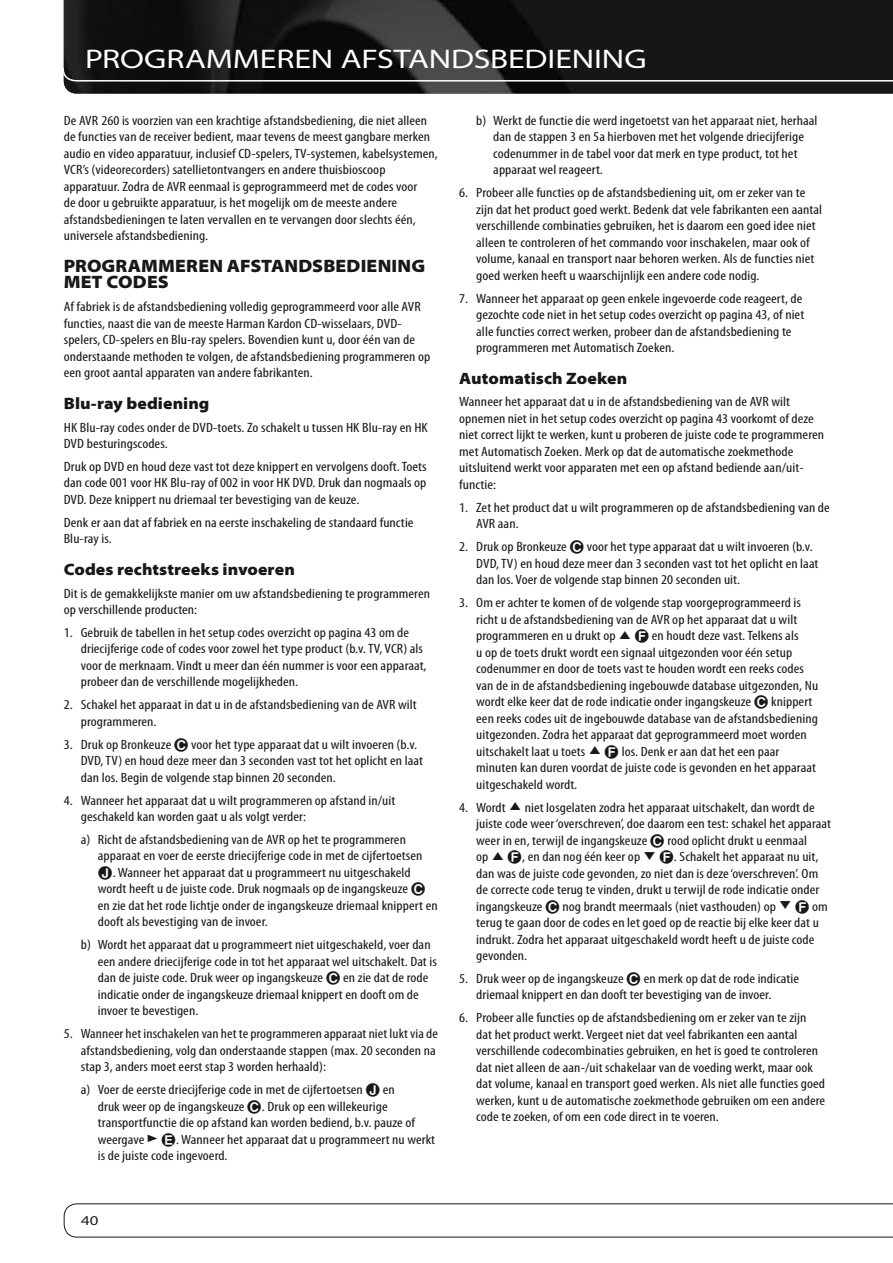
<style>
.page{position:relative;width:893px;height:1263px;background:#fff}
.page>*{position:absolute;margin:0;border:0;box-sizing:border-box;transform-origin:0 0}
.t1{font:semi-expanded 27px "Myriad Pro";color:#fff;scale:1.15 1}
.t2{font:900 semi-expanded 18px "Myriad Pro";letter-spacing:.01em;color:#1a1817}
.t3{font:900 semi-expanded 16.5px "Myriad Pro";letter-spacing:.005em;color:#1a1817}
.t4{font:condensed 13.5px/16.5px "Myriad Pro";letter-spacing:.005em;color:#1a1817;scale:1.15 1}
.t5{font:semi-expanded 13.5px "Myriad Pro";color:#1a1817;scale:1.15 1}
.s1{font-family:"Harman Single Dot Char";font-stretch:normal}
.s2{font-family:"Harman Player Controls";font-stretch:normal;font-size:10.5px}
</style>
<div class="page">
<svg style="left:63px;top:0;width:830px;height:94px;background:#1d1d1d"></svg>
<svg style="left:63px;top:1203px;width:830px;height:35px"></svg>
<h1 class="t1" style="left:85px;top:44px;width:239px">PROGRAMMEREN AFS</h1>
<h1 class="t1" style="left:394px;top:44px;width:221px">TANDSBEDI ENI NG</h1>
<p class="t4" style="left:64px;top:112px;width:327px">De AVR 260 is voorzien van een krachtige afstandsbediening, die niet alleen de functies van de receiver bedient, maar tevens de meest gangbare merken audio en video apparatuur, inclusief CD-spelers, TV-systemen, kabelsystemen, VCR’s (videorecorders) satellietontvangers en andere thuisbioscoop apparatuur. Zodra de AVR eenmaal is geprogrammeerd met de codes voor<br>de door u gebruikte apparatuur, is het mogelijk om de meeste andere afstandsbedieningen te laten vervallen en te vervangen door slechts één, universele afstandsbediening.</p>
<h2 class="t2" style="left:64px;top:255px;width:14px">PROGRA</h2>
<h2 class="t2" style="left:141px;top:255px;width:47px">MMEREN</h2>
<h2 class="t2" style="left:227px;top:255px;width:48px">AFSTAND</h2>
<h2 class="t2" style="left:312px;top:255px;width:36px">SBEDIENING</h2>
<h2 class="t2" style="left:64px;top:272px;width:57px">MET CODE</h2>
<h2 class="t2" style="left:158px;top:272px;width:12px">S</h2>
<p class="t4" style="left:64px;top:299px;width:320px">Af fabriek is de afstandsbediening volledig geprogrammeerd voor alle AVR functies, naast die van de meeste Harman Kardon CD-wisselaars, DVD&shy;spelers, CD-spelers en Blu-ray spelers. Bovendien kunt u, door één van de onderstaande methoden te volgen, de afstandsbediening programmeren op een groot aantal apparaten van andere fabrikanten.</p>
<p class="t3" style="left:64px;top:394px;width:147px">Blu-ray bediening</p>
<p class="t4" style="left:64px;top:419px;width:318px">HK Blu-ray codes onder de DVD-toets. Zo schakelt u tussen HK Blu-ray en HK<br>DVD besturingscodes.</p>
<p class="t4" style="left:64px;top:458px;width:317px;text-align:justify">Druk op DVD en houd deze vast tot deze knippert en vervolgens dooft. Toets dan code 001 voor HK Blu-ray of 002 in voor HK DVD. Druk dan nogmaals op DVD. Deze knippert nu driemaal ter bevestiging van de keuze.</p>
<p class="t4" style="left:64px;top:514px;width:306px">Denk er aan dat af fabriek en na eerste inschakeling de standaard functie<br>Blu-ray is.</p>
<p class="t3" style="left:64px;top:560px;width:233px">Codes rechtstreeks invoeren</p>
<p class="t4" style="left:64px;top:585px;width:320px">Dit is de gemakkelijkste manier om uw afstandsbediening te programmeren op verschillende producten:</p>
<p class="t4" style="left:81px;top:624px;width:302px;text-indent:-17px">1. Gebruik de tabellen in het setup codes overzicht op pagina 43 om de driecijferige code of codes voor zowel het type product (b.v. TV, VCR) als voor de merknaam. Vindt u meer dan één nummer is voor een apparaat, probeer dan de verschillende mogelijkheden.</p>
<p class="t4" style="left:81px;top:697px;width:294px;text-indent:-17px">2. Schakel het apparaat in dat u in de afstandsbediening van de AVR wilt programmeren.</p>
<p class="t4" style="left:81px;top:736px;width:299px;text-indent:-17px">3. Druk op Bronkeuze <span class="s1">C</span> voor het type apparaat dat u wilt invoeren (b.v.<br>DVD, TV) en houd deze meer dan 3 seconden vast tot het oplicht en laat dan los. Begin de volgende stap binnen 20 seconden.</p>
<p class="t4" style="left:81px;top:792px;width:275px;text-indent:-17px">4. Wanneer het apparaat dat u wilt programmeren op afstand in/uit geschakeld kan worden gaat u als volgt verder:</p>
<p class="t4" style="left:98px;top:831px;width:297px;text-indent:-17px">a) Richt de afstandsbediening van de AVR op het te programmeren apparaat en voer de eerste driecijferige code in met de cijfertoetsen <span class="s1">J</span>. Wanneer het apparaat dat u programmeert nu uitgeschakeld wordt heeft u de juiste code. Druk nogmaals op de ingangskeuze <span class="s1">C </span>en zie dat het rode lichtje onder de ingangskeuze driemaal knippert en dooft als bevestiging van de invoer.</p>
<p class="t4" style="left:98px;top:937px;width:296px;text-indent:-17px">b) Wordt het apparaat dat u programmeert niet uitgeschakeld, voer dan een andere driecijferige code in tot het apparaat wel uitschakelt. Dat is dan de juiste code. Druk weer op ingangskeuze <span class="s1">C</span> en zie dat de rode indicatie onder de ingangskeuze driemaal knippert en dooft om de invoer te bevestigen.</p>
<p class="t4" style="left:81px;top:1026px;width:312px;text-indent:-17px">5. Wanneer het inschakelen van het te programmeren apparaat niet lukt via de afstandsbediening, volg dan onderstaande stappen (max. 20 seconden na stap 3, anders moet eerst stap 3 worden herhaald):</p>
<p class="t4" style="left:98px;top:1082px;width:295px;text-indent:-17px">a) Voer de eerste driecijferige code in met de cijfertoetsen <span class="s1">J</span> en<br>druk weer op de ingangskeuze <span class="s1">C</span>. Druk op een willekeurige transportfunctie die op afstand kan worden bediend, b.v. pauze of weergave <span class="s2">B</span> <span class="s1">E</span>. Wanneer het apparaat dat u programmeert nu werkt is de juiste code ingevoerd.</p>
<p class="t5" style="left:81px;top:1213px;width:17px">40</p>
<p class="t4" style="left:493px;top:112px;width:283px;text-indent:-17px">b) Werkt de functie die werd ingetoetst van het apparaat niet, herhaal dan de stappen 3 en 5a hierboven met het volgende driecijferige codenummer in de tabel voor dat merk en type product, tot het apparaat wel reageert.</p>
<p class="t4" style="left:476px;top:185px;width:302px;text-indent:-17px">6. Probeer alle functies op de afstandsbediening uit, om er zeker van te zijn dat het product goed werkt. Bedenk dat vele fabrikanten een aantal verschillende combinaties gebruiken, het is daarom een goed idee niet alleen te controleren of het commando voor inschakelen, maar ook of volume, kanaal en transport naar behoren werken. Als de functies niet goed werken heeft u waarschijnlijk een andere code nodig.</p>
<p class="t4" style="left:476px;top:290px;width:287px;text-indent:-17px">7. Wanneer het apparaat op geen enkele ingevoerde code reageert, de gezochte code niet in het setup codes overzicht op pagina 43, of niet alle functies correct werken, probeer dan de afstandsbediening te programmeren met Automatisch Zoeken.</p>
<p class="t3" style="left:459px;top:369px;width:169px">Automatisch Zoeken</p>
<p class="t4" style="left:459px;top:394px;width:319px">Wanneer het apparaat dat u in de afstandsbediening van de AVR wilt opnemen niet in het setup codes overzicht op pagina 43 voorkomt of deze niet correct lijkt te werken, kunt u proberen de juiste code te programmeren met Automatisch Zoeken. Merk op dat de automatische zoekmethode uitsluitend werkt voor apparaten met een op afstand bediende aan/uit&shy;functie:</p>
<p class="t4" style="left:476px;top:499px;width:309px;text-indent:-17px">1. Zet het product dat u wilt programmeren op de afstandsbediening van de<br>AVR aan.</p>
<p class="t4" style="left:476px;top:539px;width:299px;text-indent:-17px">2. Druk op Bronkeuze <span class="s1">C</span> voor het type apparaat dat u wilt invoeren (b.v.<br>DVD, TV) en houd deze meer dan 3 seconden vast tot het oplicht en laat dan los. Voer de volgende stap binnen 20 seconden uit.</p>
<p class="t4" style="left:476px;top:595px;width:299px;text-indent:-17px">3. Om er achter te komen of de volgende stap voorgeprogrammeerd is richt u de afstandsbediening van de AVR op het apparaat dat u wilt programmeren en u drukt op <span class="s2">K</span> <span class="s1">F</span> en houdt deze vast. Telkens als<br>u op de toets drukt wordt een signaal uitgezonden voor één setup codenummer en door de toets vast te houden wordt een reeks codes van de in de afstandsbediening ingebouwde database uitgezonden, Nu wordt elke keer dat de rode indicatie onder ingangskeuze <span class="s1">C</span> knippert een reeks codes uit de ingebouwde database van de afstandsbediening uitgezonden. Zodra het apparaat dat geprogrammeerd moet worden uitschakelt laat u toets <span class="s2">K</span> <span class="s1">F</span> los. Denk er aan dat het een paar minuten kan duren voordat de juiste code is gevonden en het apparaat uitgeschakeld wordt.</p>
<p class="t4" style="left:476px;top:799px;width:310px;text-indent:-17px">4. Wordt <span class="s2">K</span> niet losgelaten zodra het apparaat uitschakelt, dan wordt de juiste code weer ‘overschreven’, doe daarom een test: schakel het apparaat weer in en, terwijl de ingangskeuze <span class="s1">C</span> rood oplicht drukt u eenmaal<br>op <span class="s2">K</span> <span class="s1">F</span>, en dan nog één keer op <span class="s2">L</span> <span class="s1">F</span>. Schakelt het apparaat nu uit, dan was de juiste code gevonden, zo niet dan is deze ‘overschreven’. Om de correcte code terug te vinden, drukt u terwijl de rode indicatie onder ingangskeuze <span class="s1">C</span> nog brandt meermaals (niet vasthouden) op <span class="s2">L</span> <span class="s1">F</span> om terug te gaan door de codes en let goed op de reactie bij elke keer dat u indrukt. Zodra het apparaat uitgeschakeld wordt heeft u de juiste code gevonden.</p>
<p class="t4" style="left:476px;top:970px;width:282px;text-indent:-17px">5. Druk weer op de ingangskeuze <span class="s1">C</span> en merk op dat de rode indicatie driemaal knippert en dan dooft ter bevestiging van de invoer.</p>
<p class="t4" style="left:476px;top:1010px;width:305px;text-indent:-17px">6. Probeer alle functies op de afstandsbediening om er zeker van te zijn dat het product werkt. Vergeet niet dat veel fabrikanten een aantal verschillende codecombinaties gebruiken, en het is goed te controleren dat niet alleen de aan-/uit schakelaar van de voeding werkt, maar ook dat volume, kanaal en transport goed werken. Als niet alle functies goed werken, kunt u de automatische zoekmethode gebruiken om een andere code te zoeken, of om een code direct in te voeren.</p>
</div>
